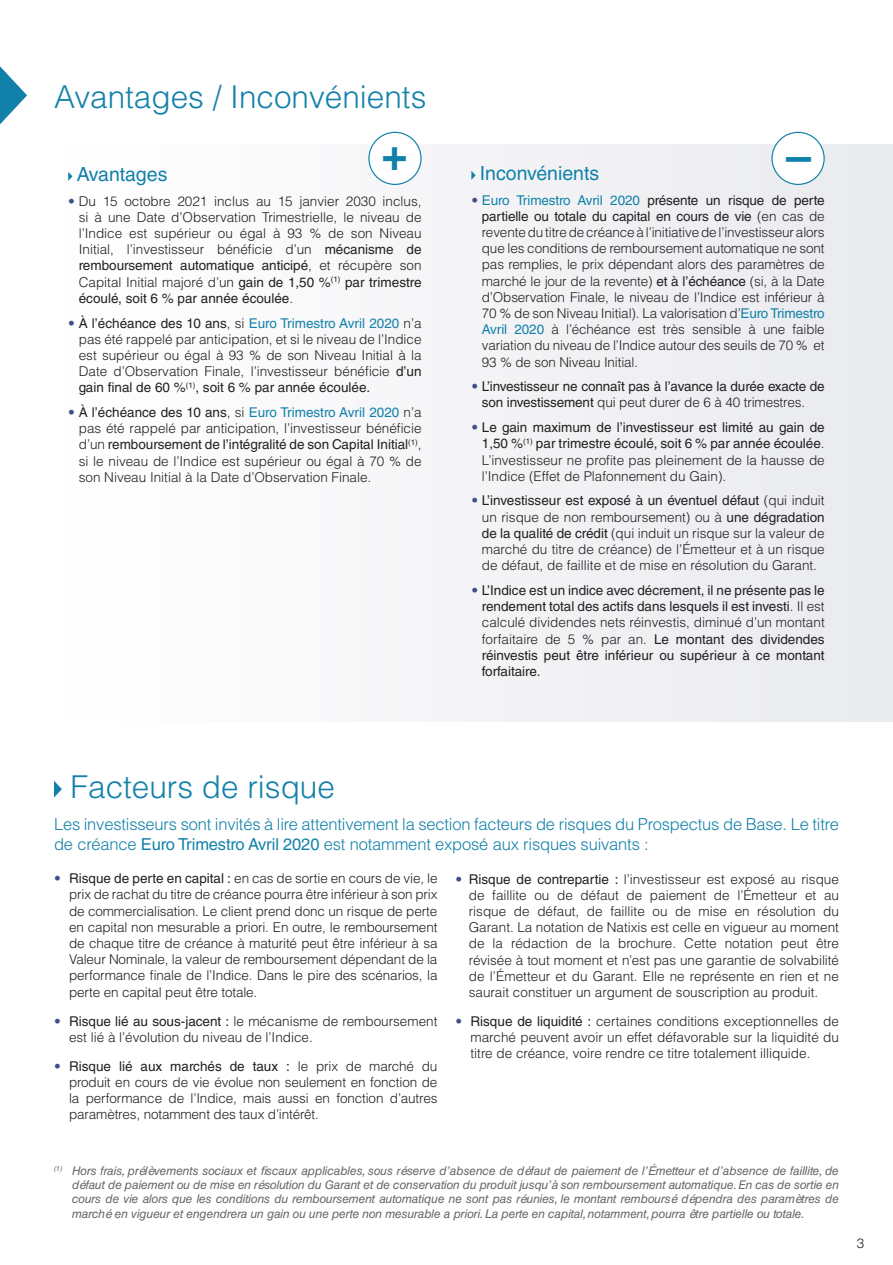
<style>
.page{position:relative;width:893px;height:1265px;background:#fff}
.page>*{position:absolute;margin:0;border:0;box-sizing:border-box;transform-origin:0 0}
.t1{font:700 45px "Helvetica LT Std";color:#1281a9}
.t2{font:300 31.5px "Helvetica LT Std";color:#1281a9}
.t3{font:19.5px "Helvetica LT Std";color:#1281a9}
.t4{font:300 16.5px/19.8px "Helvetica LT Std";letter-spacing:-.01em;color:#1281a9}
.t5{font:300 13.5px/16.2px "Helvetica LT Std";color:#231f20;text-align:justify}
.t6{font:13.5px/16.2px "Helvetica LT Std";color:#231f20;text-align:justify}
.t7{font:italic 12px/14.4px "Helvetica LT Std";letter-spacing:-.01em;color:#666;text-align:justify}
.s1{color:#414f89}
.s2{font-weight:400}
.s3{font-weight:400;color:#1281a9}
.s4{font-weight:300;color:#414f89}
.s5{font-weight:300}
</style>
<div class="page">
<div style="left:54px;top:145px;width:839px;height:576px;background:#f4f4f7"></div>
<svg style="left:68px;top:172px;width:4px;height:9px"></svg>
<div style="left:369px;top:132px;width:52px;height:52px;background:#fff;border-radius:50%"></div>
<div style="left:368px;top:132px;width:54px;height:53px;border:1px solid #1281a9;border-radius:50%"></div>
<svg style="left:471px;top:171px;width:5px;height:9px"></svg>
<div style="left:772px;top:132px;width:52px;height:52px;background:#fff;border-radius:50%"></div>
<div style="left:771px;top:132px;width:54px;height:53px;border:1px solid #1281a9;border-radius:50%"></div>
<svg style="left:54px;top:781px;width:8px;height:17px"></svg>
<svg style="left:0;top:66px;width:27px;height:58px"></svg>
<p class="t2" style="left:54px;top:77px;width:374px">Avantages / Inconvénients</p>
<p class="t1" style="left:381px;top:126px;width:28px">+</p>
<p class="t3" style="left:77px;top:163px;width:92px">Avantages</p>
<p class="t5" style="left:79px;top:193px;width:344px;text-indent:-11px"><span class="s1">•</span> Du 15 octobre 2021 inclus au 15 janvier 2030 inclus, si à une Date d’Observation Trimestrielle, le niveau de l’Indice est supérieur ou égal à 93 % de son Niveau Initial, l’investisseur bénéficie d’un <span class="s2">mécanisme de remboursement automatique anticipé</span>, et récupère son Capital Initial majoré d’un <span class="s2">gain de 1,50 %</span><sup>(1)</sup> <span class="s2">par trimestre écoulé, soit 6 % par année écoulée</span>.</p>
<p class="t5" style="left:79px;top:314px;width:344px;text-indent:-11px"><span class="s1">•</span> <span class="s2">À l’échéance des 10 ans</span>, si <span class="s3">Euro Trimestro Avril 2020</span> n’a pas été rappelé par anticipation, et si le niveau de l’Indice est supérieur ou égal à 93 % de son Niveau Initial à la Date d’Observation Finale, l’investisseur bénéficie <span class="s2">d’un gain final de 60 %</span><sup>(1)</sup><span class="s2">, soit 6 % par année écoulée.</span></p>
<p class="t5" style="left:79px;top:404px;width:344px;text-indent:-11px"><span class="s1">•</span> <span class="s2">À l’échéance des 10 ans</span>, si <span class="s3">Euro Trimestro Avril 2020</span> n’a pas été rappelé par anticipation, l’investisseur bénéficie d’un <span class="s2">remboursement de l’intégralité de son Capital Initial</span><sup>(1)</sup>, si le niveau de l’Indice est supérieur ou égal à 70 % de son Niveau Initial à la Date d’Observation Finale.</p>
<p class="t1" style="left:786px;top:128px;width:27px">–</p>
<p class="t3" style="left:480px;top:162px;width:121px">Inconvénients</p>
<p class="t5" style="left:482px;top:192px;width:344px;text-indent:-11px"><span class="s1">•</span> <span class="s3">Euro Trimestro Avril 2020</span> <span class="s2">présente un risque de perte partielle ou totale du capital en cours de vie</span> (en cas de revente du titre de créance à l’initiative de l’investisseur alors que les conditions de remboursement automatique ne sont pas remplies, le prix dépendant alors des paramètres de marché le jour de la revente) <span class="s2">et à l’échéance</span> (si, à la Date d’Observation Finale, le niveau de l’Indice est inférieur à 70 % de son Niveau Initial). La valorisation d’<span class="s3">Euro Trimestro Avril 2020</span> à l’échéance est très sensible à une faible variation du niveau de l’Indice autour des seuils de 70 % et 93 % de son Niveau Initial.</p>
<p class="t6" style="left:482px;top:378px;width:344px;text-indent:-11px"><span class="s4">•</span> L’investisseur ne connaît pas à l’avance la durée exacte de son investissement <span class="s5">qui peut durer de 6 à 40 trimestres.</span></p>
<p class="t6" style="left:482px;top:419px;width:344px;text-indent:-11px"><span class="s4">•</span> Le gain maximum de l’investisseur est limité au gain de 1,50 %<sup>(1)</sup> par trimestre écoulé, soit 6 % par année écoulée<span class="s5">.<br>L’investisseur ne profite pas pleinement de la hausse de l’Indice (Effet de Plafonnement du Gain).</span></p>
<p class="t5" style="left:482px;top:492px;width:344px;text-indent:-11px"><span class="s1">•</span> <span class="s2">L’investisseur est exposé à un éventuel défaut</span> (qui induit un risque de non remboursement) ou à <span class="s2">une dégradation de la qualité de crédit</span> (qui induit un risque sur la valeur de marché du titre de créance) de l’Émetteur et à un risque de défaut, de faillite et de mise en résolution du Garant.</p>
<p class="t6" style="left:482px;top:582px;width:344px;text-indent:-11px"><span class="s4">•</span> L’Indice est un indice avec décrement, il ne présente pas le rendement total des actifs dans lesquels il est investi<span class="s5">. Il est calculé dividendes nets réinvestis, diminué d’un montant forfaitaire de 5 % par an.</span> Le montant des dividendes réinvestis peut être inférieur ou supérieur à ce montant forfaitaire.</p>
<p class="t2" style="left:71px;top:767px;width:266px">Facteurs de risque</p>
<p class="t4" style="left:54px;top:814px;width:786px">Les investisseurs sont invités à lire attentivement la section facteurs de risques du Prospectus de Base. Le titre de créance <span class="s2">Euro Trimestro Avril 2020</span> est notamment exposé aux risques suivants :</p>
<p class="t5" style="left:69px;top:870px;width:370px;text-indent:-15px"><span class="s1">•</span> <span class="s2">Risque de perte en capital :</span> en cas de sortie en cours de vie, le prix de rachat du titre de créance pourra être inférieur à son prix de commercialisation. Le client prend donc un risque de perte en capital non mesurable a priori. En outre, le remboursement de chaque titre de créance à maturité peut être inférieur à sa Valeur Nominale, la valeur de remboursement dépendant de la performance finale de l’Indice. Dans le pire des scénarios, la perte en capital peut être totale.</p>
<p class="t5" style="left:69px;top:1012px;width:370px;text-indent:-15px"><span class="s1">•</span> <span class="s2">Risque lié au sous-jacent :</span> le mécanisme de remboursement est lié à l’évolution du niveau de l’Indice.</p>
<p class="t5" style="left:69px;top:1058px;width:370px;text-indent:-15px"><span class="s1">•</span> <span class="s2">Risque lié aux marchés de taux :</span> le prix de marché du produit en cours de vie évolue non seulement en fonction de la performance de l’Indice, mais aussi en fonction d’autres paramètres, notamment des taux d’intérêt.</p>
<p class="t5" style="left:469px;top:871px;width:372px;text-indent:-13px"><span class="s1">•</span> <span class="s2">Risque de contrepartie :</span> l’investisseur est exposé au risque de faillite ou de défaut de paiement de l’Émetteur et au risque de défaut, de faillite ou de mise en résolution du Garant. La notation de Natixis est celle en vigueur au moment de la rédaction de la brochure. Cette notation peut être révisée à tout moment et n’est pas une garantie de solvabilité de l’Émetteur et du Garant. Elle ne représente en rien et ne saurait constituer un argument de souscription au produit.</p>
<p class="t5" style="left:470px;top:1013px;width:370px;text-indent:-15px"><span class="s1">•</span> <span class="s2">Risque de liquidité :</span> certaines conditions exceptionnelles de marché peuvent avoir un effet défavorable sur la liquidité du titre de créance, voire rendre ce titre totalement illiquide.</p>
<p class="t7" style="left:72px;top:1163px;width:768px;text-indent:-18px"><sup>(1)</sup> Hors frais, prélèvements sociaux et fiscaux applicables, sous réserve d’absence de défaut de paiement de l’Émetteur et d’absence de faillite, de défaut de paiement ou de mise en résolution du Garant et de conservation du produit jusqu’à son remboursement automatique. En cas de sortie en cours de vie alors que les conditions du remboursement automatique ne sont pas réunies, le montant remboursé dépendra des paramètres de marché en vigueur et engendrera un gain ou une perte non mesurable a priori. La perte en capital, notamment, pourra être partielle ou totale.</p>
<p class="t5" style="left:857px;top:1235px;width:9px">3</p>
</div>
